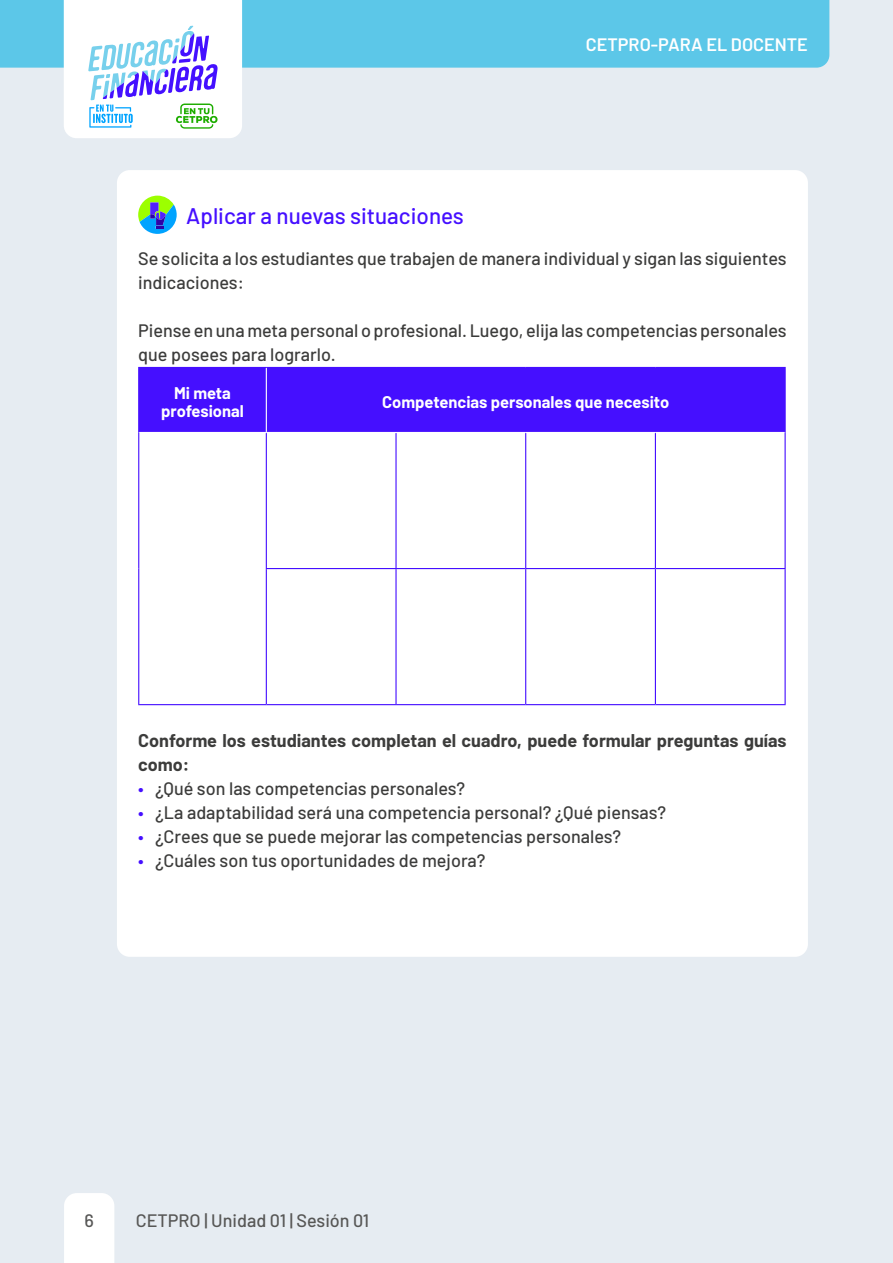
<style>
.page{position:relative;width:893px;height:1263px;background:#e6ecf2}
.page>*{position:absolute;margin:0;border:0;box-sizing:border-box;transform-origin:0 0}
.t1{font:500 22.5px "Barlow";color:#450fff}
.t2{font:500 18px/24px "Barlow";color:#3c3c3b}
.t3{font:700 18px/24px "Barlow";color:#3c3c3b}
.t4{font:500 18px "Barlow";color:#575756}
.t5{font:600 18px "Barlow";color:#fff}
.t6{font:700 16.5px/18px "Barlow";color:#fff;text-align:center}
.s1{color:#450fff}
</style>
<div class="page">
<div style="left:64px;top:1193px;width:50px;height:70px;background:#fff"></div>
<div style="left:0;top:0;width:829px;height:68px;background:#5cc7e8"></div>
<svg style="left:64px;top:0;width:178px;height:138px"></svg>
<div style="left:117px;top:170px;width:691px;height:787px;background:#fff;border-radius:13px"></div>
<div style="left:139px;top:368px;width:645px;height:64px;background:#450fff"></div>
<hr style="left:138px;top:367px;width:128px;height:1px;background:#450fff">
<hr style="left:138px;top:368px;width:1px;height:64px;background:#450fff">
<hr style="left:266px;top:367px;width:130px;height:1px;background:#450fff">
<hr style="left:396px;top:367px;width:130px;height:1px;background:#450fff">
<hr style="left:526px;top:367px;width:129px;height:1px;background:#450fff">
<hr style="left:655px;top:367px;width:131px;height:1px;background:#450fff">
<hr style="left:784px;top:368px;width:2px;height:64px;background:#450fff">
<hr style="left:138px;top:432px;width:1px;height:136px;background:#450fff">
<hr style="left:266px;top:433px;width:1px;height:135px;background:#450fff">
<hr style="left:395px;top:433px;width:2px;height:135px;background:#450fff">
<hr style="left:525px;top:433px;width:1px;height:135px;background:#450fff">
<hr style="left:655px;top:433px;width:1px;height:135px;background:#450fff">
<hr style="left:784px;top:432px;width:2px;height:136px;background:#450fff">
<hr style="left:138px;top:568px;width:1px;height:136px;background:#450fff">
<hr style="left:266px;top:568px;width:130px;height:1px;background:#450fff">
<hr style="left:266px;top:569px;width:1px;height:135px;background:#450fff">
<hr style="left:396px;top:568px;width:130px;height:1px;background:#450fff">
<hr style="left:395px;top:569px;width:2px;height:135px;background:#450fff">
<hr style="left:526px;top:568px;width:129px;height:1px;background:#450fff">
<hr style="left:525px;top:569px;width:1px;height:135px;background:#450fff">
<hr style="left:655px;top:568px;width:131px;height:1px;background:#450fff">
<hr style="left:655px;top:569px;width:1px;height:135px;background:#450fff">
<hr style="left:784px;top:569px;width:2px;height:135px;background:#450fff">
<hr style="left:138px;top:704px;width:128px;height:1px;background:#450fff">
<hr style="left:266px;top:704px;width:130px;height:1px;background:#450fff">
<hr style="left:396px;top:704px;width:130px;height:1px;background:#450fff">
<hr style="left:526px;top:704px;width:129px;height:1px;background:#450fff">
<hr style="left:655px;top:704px;width:131px;height:1px;background:#450fff">
<hr style="left:266px;top:368px;width:1px;height:64px;background:#fff">
<svg style="left:138px;top:196px;width:39px;height:38px"></svg>
<p class="t1" style="left:186px;top:199px;width:279px">Aplicar a nuevas situaciones</p>
<p class="t5" style="left:586px;top:32px;width:224px">CETPRO-PARA EL DOCENTE</p>
<p class="t2" style="left:138px;top:245px;width:650px">Se solicita a los estudiantes que trabajen de manera individual y sigan las siguientes indicaciones:</p>
<p class="t2" style="left:138px;top:317px;width:650px">Piense en una meta personal o profesional. Luego, elija las competencias personales que posees para lograrlo.</p>
<p class="t6" style="left:161px;top:383px;width:84px">Mi meta profesional</p>
<p class="t6" style="left:382px;top:392px;width:288px">Competencias personales que necesito</p>
<p class="t3" style="left:138px;top:727px;width:650px">Conforme los estudiantes completan el cuadro, puede formular preguntas guías como:</p>
<p class="t2" style="left:138px;top:775px;width:329px"><span class="s1">•</span> ¿Qué son las competencias personales?</p>
<p class="t2" style="left:138px;top:799px;width:529px"><span class="s1">•</span> ¿La adaptabilidad será una competencia personal? ¿Qué piensas?</p>
<p class="t2" style="left:138px;top:823px;width:485px"><span class="s1">•</span> ¿Crees que se puede mejorar las competencias personales?</p>
<p class="t2" style="left:138px;top:847px;width:349px"><span class="s1">•</span> ¿Cuáles son tus oportunidades de mejora?</p>
<p class="t4" style="left:84px;top:1207px;width:11px">6</p>
<p class="t4" style="left:136px;top:1207px;width:235px">CETPRO | Unidad 01 | Sesión 01</p>
</div>
